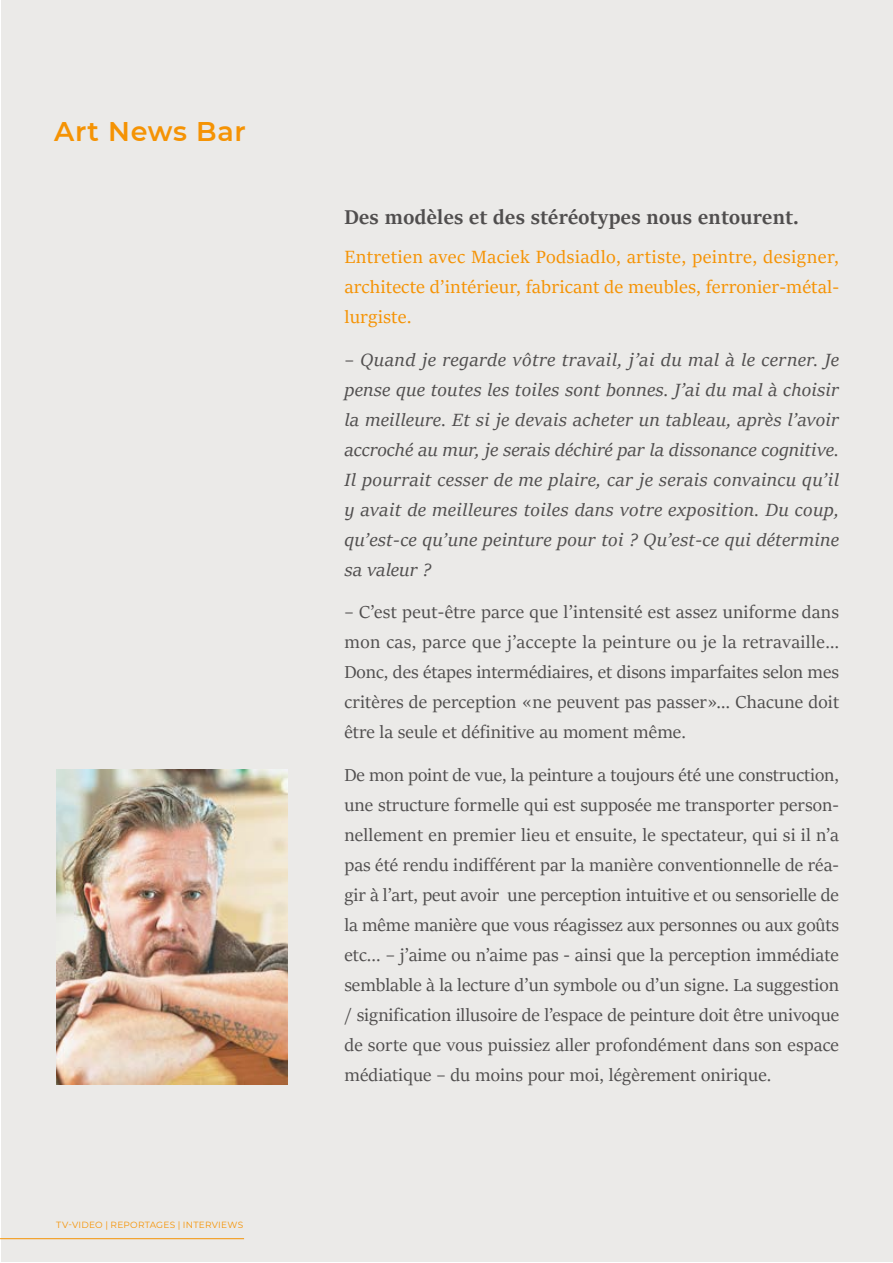
<style>
.page{position:relative;width:893px;height:1263px;background:#fff}
.page>*{position:absolute;margin:0;border:0;box-sizing:border-box;transform-origin:0 0}
.t1{font:600 27px "Montserrat";letter-spacing:.025em;color:#f59304}
.t2{font:700 22.5px "Sitka Banner";letter-spacing:.02em;color:#504e4e}
.t3{font:19.5px/30px "Sitka Display";letter-spacing:.005em;color:#504e4e;text-align:justify}
.t4{font:italic 19.5px/30px "Sitka Heading";letter-spacing:.015em;color:#504e4e;text-align:justify}
.t5{font:19.5px/30px "Sitka Heading";letter-spacing:.005em;color:#f59304;text-align:justify}
.t6{font:9px "Montserrat";letter-spacing:.025em;color:#f59304}
</style>
<div class="page">
<div style="left:1px;top:0;width:892px;height:1262px;background:#ebeae8"></div>
<img style="left:56px;top:769px;width:231px;height:315px">
<hr style="left:0;top:1238px;width:244px;height:1px;background:#f59304">
<h1 class="t1" style="left:54px;top:112px;width:193px">Art News Bar</h1>
<p class="t6" style="left:56px;top:1218px;width:188px">TV-VIDEO | REPORTAGES | INTERVIEWS</p>
<p class="t2" style="left:344px;top:201px;width:456px">Des modèles et des stéréotypes nous entourent.</p>
<p class="t5" style="left:344px;top:241px;width:496px">Entretien avec Maciek Podsiadlo, artiste, peintre, designer, architecte d’intérieur, fabricant de meubles, ferronier-métal&shy;lurgiste.</p>
<p class="t4" style="left:344px;top:343px;width:496px">– Quand je regarde vôtre travail, j’ai du mal à le cerner. Je pense que toutes les toiles sont bonnes. J’ai du mal à choisir la meilleure. Et si je devais acheter un tableau, après l’avoir accroché au mur, je serais déchiré par la dissonance cognitive.<br>Il pourrait cesser de me plaire, car je serais convaincu qu’il y avait de meilleures toiles dans votre exposition. Du coup, qu’est-ce qu’une peinture pour toi ? Qu’est-ce qui détermine sa valeur ?</p>
<p class="t3" style="left:344px;top:596px;width:496px">– C’est peut-être parce que l’intensité est assez uniforme dans mon cas, parce que j’accepte la peinture ou je la retravaille… Donc, des étapes intermédiaires, et disons imparfaites selon mes critères de perception «ne peuvent pas passer»… Chacune doit être la seule et définitive au moment même.</p>
<p class="t3" style="left:344px;top:759px;width:496px">De mon point de vue, la peinture a toujours été une construction, une structure formelle qui est supposée me transporter person&shy;nellement en premier lieu et ensuite, le spectateur, qui si il n’a pas été rendu indifférent par la manière conventionnelle de réa&shy;gir à l’art, peut avoir une perception intuitive et ou sensorielle de la même manière que vous réagissez aux personnes ou aux goûts etc... – j’aime ou n’aime pas - ainsi que la perception immédiate semblable à la lecture d’un symbole ou d’un signe. La suggestion / signification illusoire de l’espace de peinture doit être univoque de sorte que vous puissiez aller profondément dans son espace médiatique – du moins pour moi, légèrement onirique.</p>
</div>
